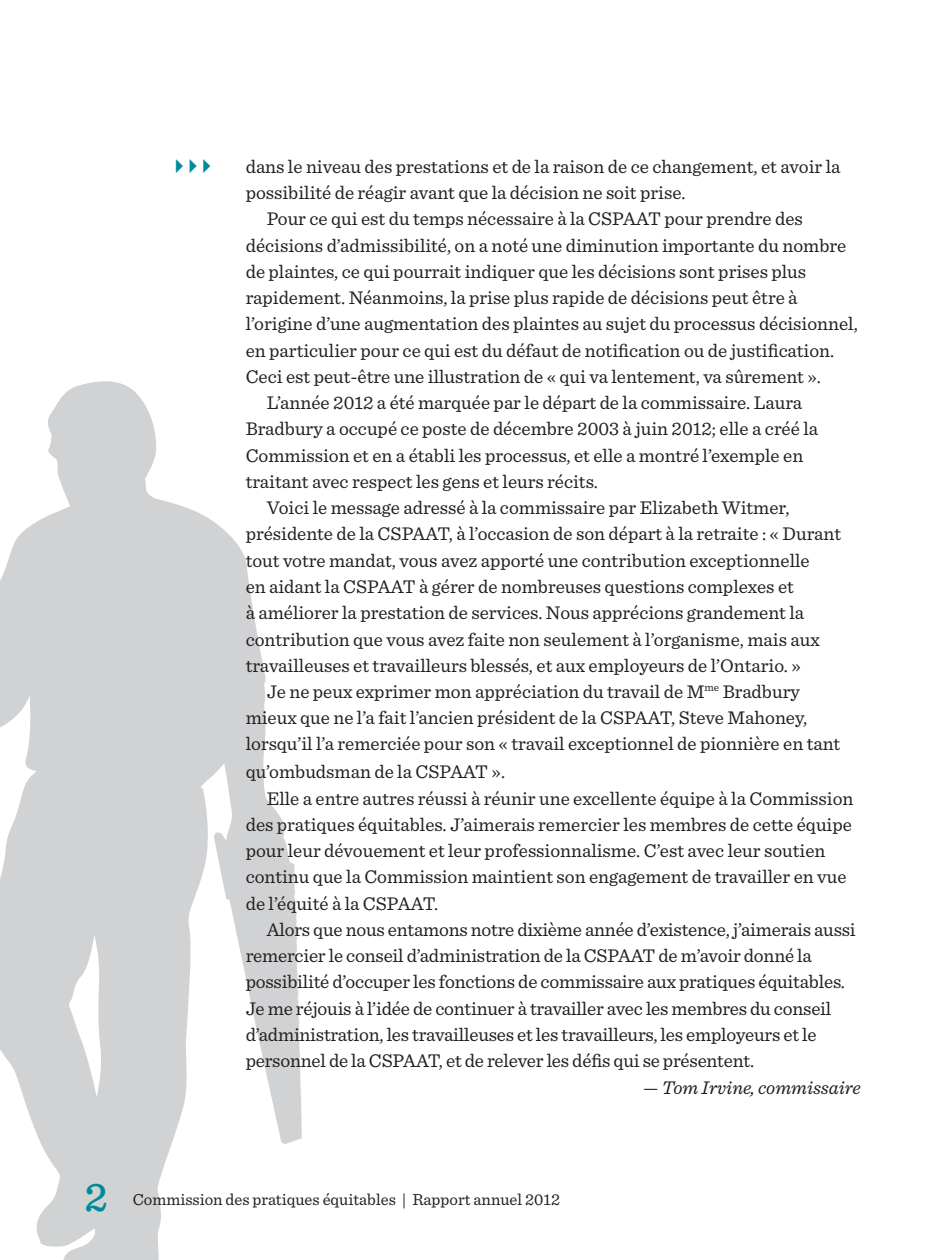
<style>
.page{position:relative;width:945px;height:1260px;background:#fff}
.page>*{position:absolute;margin:0;border:0;box-sizing:border-box;transform-origin:0 0}
.t1{font:500 42px "Sentinel";color:#008b98}
.t2{font:19.25px "Sentinel";color:#231f20}
.t3{font:italic 19.25px "Sentinel";color:#231f20}
.t4{font:16.62px "Sentinel";color:#231f20}
</style>
<div class="page">
<svg style="left:0;top:381px;width:302px;height:879px;fill:#d1d2d4"></svg>
<p class="t2" style="left:246px;top:152px;width:596px">dans le niveau des prestations et de la raison de ce changement, et avoir la</p>
<p class="t2" style="left:246px;top:178px;width:439px">possibilité de réagir avant que la décision ne soit prise.</p>
<p class="t2" style="left:267px;top:205px;width:538px">Pour ce qui est du temps nécessaire à la CSPAAT pour prendre des</p>
<p class="t2" style="left:246px;top:231px;width:602px">décisions d’admissibilité, on a noté une diminution importante du nombre</p>
<p class="t2" style="left:246px;top:257px;width:562px">de plaintes, ce qui pourrait indiquer que les décisions sont prises plus</p>
<p class="t2" style="left:246px;top:283px;width:553px">rapidement. Néanmoins, la prise plus rapide de décisions peut être à</p>
<p class="t2" style="left:246px;top:310px;width:614px">l’origine d’une augmentation des plaintes au sujet du processus décisionnel,</p>
<p class="t2" style="left:246px;top:336px;width:588px">en particulier pour ce qui est du défaut de notification ou de justification.</p>
<p class="t2" style="left:246px;top:362px;width:575px">Ceci est peut-être une illustration de « qui va lentement, va sûrement ».</p>
<p class="t2" style="left:267px;top:388px;width:537px">L’année 2012 a été marquée par le départ de la commissaire. Laura</p>
<p class="t2" style="left:246px;top:415px;width:574px">Bradbury a occupé ce poste de décembre 2003 à juin 2012; elle a créé la</p>
<p class="t2" style="left:246px;top:441px;width:559px">Commission et en a établi les processus, et elle a montré l’exemple en</p>
<p class="t2" style="left:246px;top:467px;width:352px">traitant avec respect les gens et leurs récits.</p>
<p class="t2" style="left:267px;top:493px;width:524px">Voici le message adressé à la commissaire par Elizabeth Witmer,</p>
<p class="t2" style="left:246px;top:520px;width:597px">présidente de la CSPAAT, à l’occasion de son départ à la retraite : « Durant</p>
<p class="t2" style="left:246px;top:546px;width:566px">tout votre mandat, vous avez apporté une contribution exceptionnelle</p>
<p class="t2" style="left:246px;top:572px;width:550px">en aidant la CSPAAT à gérer de nombreuses questions complexes et</p>
<p class="t2" style="left:246px;top:598px;width:560px">à améliorer la prestation de services. Nous apprécions grandement la</p>
<p class="t2" style="left:246px;top:625px;width:576px">contribution que vous avez faite non seulement à l’organisme, mais aux</p>
<p class="t2" style="left:246px;top:651px;width:557px">travailleuses et travailleurs blessés, et aux employeurs de l’Ontario. »</p>
<p class="t2" style="left:267px;top:677px;width:535px">Je ne peux exprimer mon appréciation du travail de M<sup>me</sup> Bradbury</p>
<p class="t2" style="left:246px;top:703px;width:563px">mieux que ne l’a fait l’ancien président de la CSPAAT, Steve Mahoney,</p>
<p class="t2" style="left:246px;top:730px;width:596px">lorsqu’il l’a remerciée pour son « travail exceptionnel de pionnière en tant</p>
<p class="t2" style="left:246px;top:758px;width:259px">qu’ombudsman de la CSPAAT ».</p>
<p class="t2" style="left:267px;top:784px;width:588px">Elle a entre autres réussi à réunir une excellente équipe à la Commission</p>
<p class="t2" style="left:246px;top:810px;width:608px">des pratiques équitables. J’aimerais remercier les membres de cette équipe</p>
<p class="t2" style="left:246px;top:836px;width:581px">pour leur dévouement et leur professionnalisme. C’est avec leur soutien</p>
<p class="t2" style="left:246px;top:863px;width:602px">continu que la Commission maintient son engagement de travailler en vue</p>
<p class="t2" style="left:246px;top:889px;width:192px">de l’équité à la CSPAAT.</p>
<p class="t2" style="left:267px;top:915px;width:590px">Alors que nous entamons notre dixième année d’existence, j’aimerais aussi</p>
<p class="t2" style="left:246px;top:941px;width:568px">remercier le conseil d’administration de la CSPAAT de m’avoir donné la</p>
<p class="t2" style="left:246px;top:968px;width:599px">possibilité d’occuper les fonctions de commissaire aux pratiques équitables.</p>
<p class="t2" style="left:246px;top:994px;width:587px">Je me réjouis à l’idée de continuer à travailler avec les membres du conseil</p>
<p class="t2" style="left:246px;top:1020px;width:572px">d’administration, les travailleuses et les travailleurs, les employeurs et le</p>
<p class="t2" style="left:246px;top:1046px;width:508px">personnel de la CSPAAT, et de relever les défis qui se présentent.</p>
<p class="t3" style="left:643px;top:1073px;width:219px">— Tom Irvine, commissaire</p>
<h1 class="t1" style="left:84px;top:1165px;width:25px">2</h1>
<p class="t4" style="left:133px;top:1187px;width:429px">Commission des pratiques équitables | Rapport annuel 2012</p>
</div>
